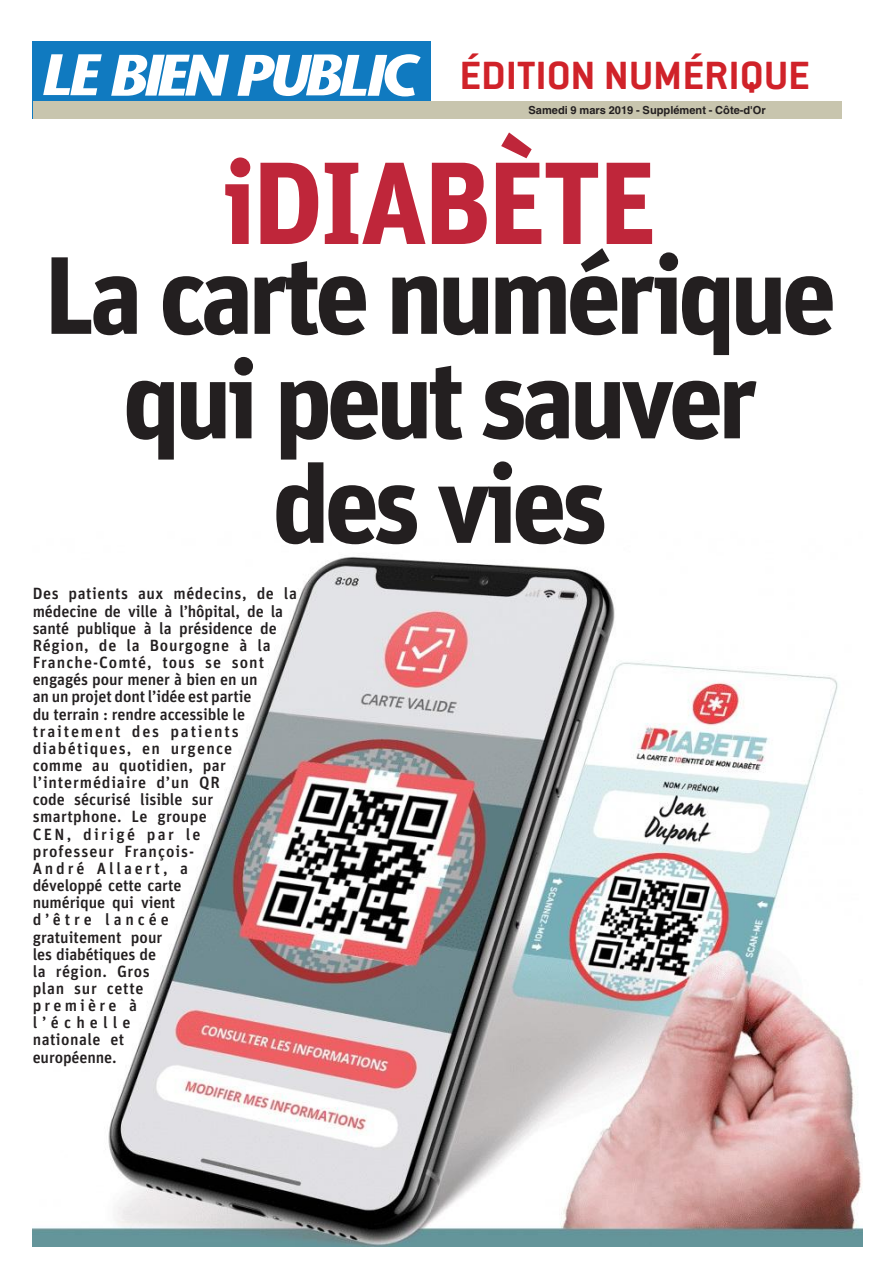
<style>
.page{position:relative;width:893px;height:1263px;background:#fff}
.page>*{position:absolute;margin:0;border:0;box-sizing:border-box;transform-origin:0 0}
.t1{font:700 116.85px "Unit OTEI";letter-spacing:-.03em;color:#bf263a}
.t2{font:700 109.95px/104.6px "Unit OTEI";letter-spacing:-.055em;color:#231f20;text-align:center}
.t3{font:700 43.2px "Conduit ITC Std";color:#d02229;scale:1.06 1}
.t4{font:500 16.2px/17.1px "Unit OTEI";letter-spacing:.025em;color:#231f20}
.t5{font:700 11.1px "HLVLT Std EI";color:#231f20}
</style>
<div class="page">
<div style="left:33px;top:42px;width:398px;height:77px;background:#107ac0"></div>
<svg style="left:43px;top:54px;width:59px;height:41px"></svg>
<svg style="left:111px;top:55px;width:118px;height:41px"></svg>
<svg style="left:237px;top:54px;width:184px;height:42px"></svg>
<div style="left:33px;top:101px;width:808px;height:18px;background:#c8c5ae"></div>
<img style="left:33px;top:556px;width:830px;height:691px">
<p class="t3" style="left:459px;top:50px;width:332px">ÉDITION NUMÉRIQUE</p>
<p class="t5" style="left:528px;top:103px;width:239px">Samedi 9 mars 2019 - Supplément - Côte-d'Or</p>
<p class="t1" style="left:222px;top:122px;width:436px">iDIABÈTE</p>
<p class="t2" style="left:44px;top:239px;width:794px">La carte numérique qui peut sauver des vies</p>
<p class="t4" style="left:33px;top:585px;width:266px">Des patients aux médecins, de la médecine de ville à l’hôpital, de la santé publique à la présidence de<br>Région, de la Bourgogne à la<br>Franche-Comté, tous se sont engagés pour mener à bien en un<br>an un projet dont l’idée est partie<br>du terrain : rendre accessible le traitement des patients diabétiques, en urgence<br>comme au quotidien, par l’intermédiaire d’un QR<br>code sécurisé lisible sur smartphone. Le groupe<br>CEN, dirigé par le<br>professeur François-<br>André Allaert, a<br>développé cette carte<br>numérique qui vient<br>d’être lancée<br>gratuitement pour<br>les diabétiques de<br>la région. Gros<br>plan sur cette<br>première à<br>l’échelle<br>nationale et<br>européenne.</p>
</div>
